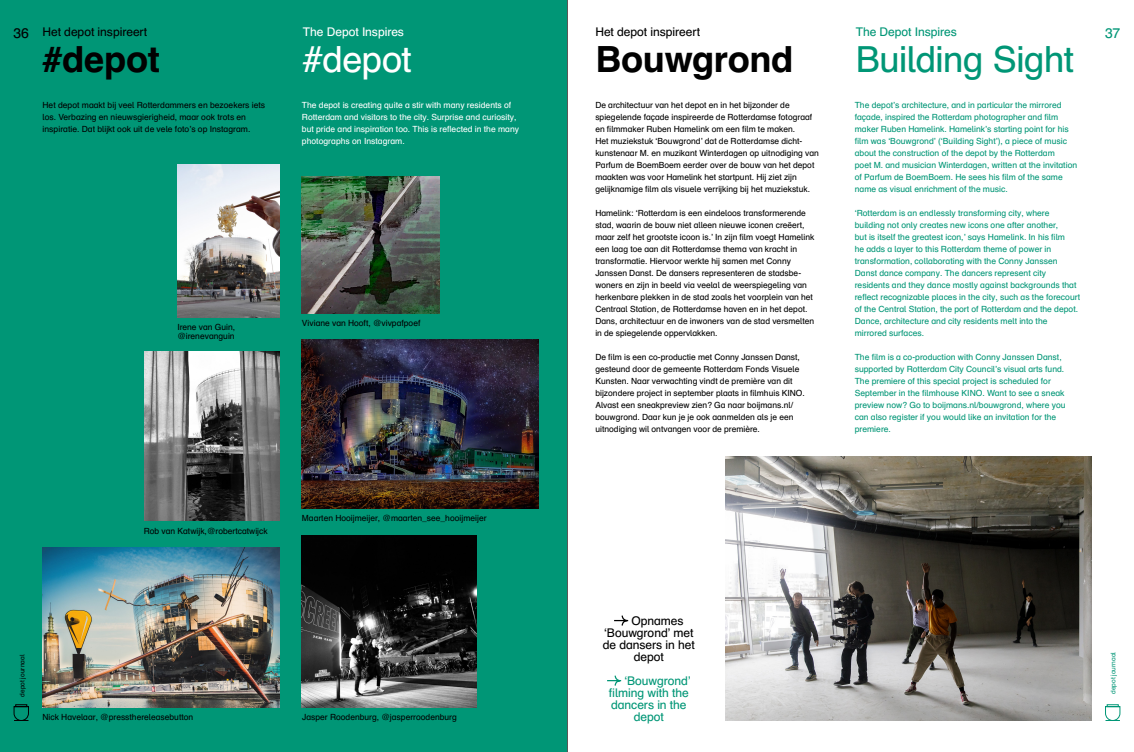
<style>
.page{position:relative;width:1134px;height:752px;background:#fff}
.page>*{position:absolute;margin:0;border:0;box-sizing:border-box;transform-origin:0 0}
.DE{font:700 36px "Schulbuch Nord";letter-spacing:-.01em;color:#010101}
.DE-2{font:36px "Schulbuch Nord";letter-spacing:-.015em;color:#009676}
.DE-3{font:36px "Schulbuch Nord";letter-spacing:-.01em;color:#fff}
.t1{font:14px "Schulbuch Nord";color:#009676}
.t2{font:14px "Schulbuch Nord";color:#010101}
.DE-4{font:12px "Schulbuch Nord";letter-spacing:-.005em;color:#010101}
.DE-5{font:12px "Schulbuch Nord";letter-spacing:-.005em;color:#009676}
.DE-6{font:12px "Schulbuch Nord";letter-spacing:-.005em;color:#fff}
.t3{font:8.5px/12px "Schulbuch Nord";color:#010101}
.t4{font:8.5px/12px "Schulbuch Nord";color:#009676}
.t5{font:8.5px/12px "Schulbuch Nord";color:#fff}
.t6{font:6.5px "Schulbuch Nord";color:#009676}
.t7{font:6.5px "Schulbuch Nord";color:#010101}
</style>
<div class="page">
<hr style="left:567px;top:0;width:1px;height:751px;background:#231f20">
<div style="left:0;top:0;width:567px;height:751px;background:#009676"></div>
<img style="left:43px;top:547px;width:236px;height:160px">
<img style="left:177px;top:164px;width:102px;height:153px">
<img style="left:302px;top:535px;width:175px;height:172px">
<img style="left:302px;top:176px;width:137px;height:137px">
<img style="left:302px;top:339px;width:237px;height:169px">
<img style="left:144px;top:351px;width:135px;height:169px">
<img style="left:725px;top:456px;width:366px;height:264px">
<svg style="left:614px;top:615px;width:15px;height:11px"></svg>
<svg style="left:607px;top:675px;width:15px;height:11px"></svg>
<svg style="left:1105px;top:704px;width:15px;height:16px"></svg>
<svg style="left:13px;top:704px;width:16px;height:16px"></svg>
<p class="t2" style="left:13px;top:24px;width:17px">36</p>
<p class="DE-4" style="left:43px;top:24px;width:106px">Het depot inspireert</p>
<p class="DE" style="left:43px;top:36px;width:119px">#depot</p>
<p class="DE-6" style="left:303px;top:24px;width:103px">The Depot Inspires</p>
<p class="DE-5" style="left:856px;top:24px;width:103px">The Depot Inspires</p>
<p class="DE-4" style="left:595px;top:24px;width:106px">Het depot inspireert</p>
<p class="DE" style="left:595px;top:36px;width:200px">Bouwgrond</p>
<p class="DE-3" style="left:303px;top:36px;width:111px">#depot</p>
<p class="DE-2" style="left:856px;top:36px;width:220px">Building Sight</p>
<p class="t5" style="left:302px;top:99px;width:219px">The depot is creating quite a stir with many residents of Rotterdam and visitors to the city. Surprise and curiosity, but pride and inspiration too. This is reflected in the many photographs on Instagram.</p>
<p class="t4" style="left:855px;top:99px;width:224px">The depot’s architecture, and in particular the mirrored façade, inspired the Rotterdam photographer and film maker Ruben Hamelink. Hamelink’s starting point for his film was ‘Bouwgrond’ (‘Building Sight’), a piece of music about the construction of the depot by the Rotterdam<br>poet M. and musician Winterdagen, written at the invitation of Parfum de BoemBoem. He sees his film of the same name as visual enrichment of the music.</p>
<p class="t4" style="left:855px;top:207px;width:227px">‘Rotterdam is an endlessly transforming city, where building not only creates new icons one after another,<br>but is itself the greatest icon,’ says Hamelink. In his film<br>he adds a layer to this Rotterdam theme of power in transformation, collaborating with the Conny Janssen Danst dance company. The dancers represent city residents and they dance mostly against backgrounds that reflect recognizable places in the city, such as the forecourt of the Central Station, the port of Rotterdam and the depot.<br>Dance, architecture and city residents melt into the mirrored surfaces.</p>
<p class="t4" style="left:855px;top:351px;width:211px">The film is a co-production with Conny Janssen Danst, supported by Rotterdam City Council’s visual arts fund.</p>
<p class="t4" style="left:855px;top:375px;width:212px">The premiere of this special project is scheduled for September in the filmhouse KINO. Want to see a sneak preview now? Go to boijmans.nl/bouwgrond, where you can also register if you would like an invitation for the premiere.</p>
<p class="t3" style="left:43px;top:99px;width:224px">Het depot maakt bij veel Rotterdammers en bezoekers iets los. Verbazing en nieuwsgierigheid, maar ook trots en inspiratie. Dat blijkt ook uit de vele foto’s op Instagram.</p>
<p class="t3" style="left:595px;top:99px;width:225px">De architectuur van het depot en in het bijzonder de spiegelende façade inspireerde de Rotterdamse fotograaf en filmmaker Ruben Hamelink om een film te maken.<br>Het muziekstuk ‘Bouwgrond’ dat de Rotterdamse dicht&shy;kunstenaar M. en muzikant Winterdagen op uitnodiging van Parfum de BoemBoem eerder over de bouw van het depot maakten was voor Hamelink het startpunt. Hij ziet zijn gelijknamige film als visuele verrijking bij het muziekstuk.</p>
<p class="t3" style="left:595px;top:207px;width:220px">Hamelink: ‘Rotterdam is een eindeloos transformerende stad, waarin de bouw niet alleen nieuwe iconen creëert, maar zelf het grootste icoon is.’ In zijn film voegt Hamelink een laag toe aan dit Rotterdamse thema van kracht in transformatie. Hiervoor werkte hij samen met Conny Janssen Danst. De dansers representeren de stadsbe&shy;woners en zijn in beeld via veelal de weerspiegeling van herkenbare plekken in de stad zoals het voorplein van het Centraal Station, de Rotterdamse haven en in het depot.<br>Dans, architectuur en de inwoners van de stad versmelten in de spiegelende oppervlakken.</p>
<p class="t3" style="left:595px;top:351px;width:211px">De film is een co-productie met Conny Janssen Danst, gesteund door de gemeente Rotterdam Fonds Visuele Kunsten. Naar verwachting vindt de première van dit bijzondere project in september plaats in filmhuis KINO.<br>Alvast een sneakpreview zien? Ga naar boijmans.nl/ bouwgrond. Daar kun je je ook aanmelden als je een uitnodiging wil ontvangen voor de première.</p>
<p class="t3" style="left:302px;top:317px;width:120px">Viviane van Hooft, @vivpafpoef</p>
<p class="t3" style="left:177px;top:320px;width:59px">Irene van Guin,</p>
<p class="t3" style="left:177px;top:329px;width:59px">@irenevanguin</p>
<h2 class="t1" style="left:1105px;top:24px;width:17px">37</h2>
<p class="t3" style="left:144px;top:524px;width:126px">Rob van Katwijk,@robertcatwijck</p>
<p class="t3" style="left:302px;top:511px;width:186px">Maarten Hooijmeijer, @maarten_see_hooijmeijer</p>
<p class="t7" style="left:18px;top:696px;width:43px;rotate:-90deg">depot journaal</p>
<p class="t3" style="left:43px;top:710px;width:152px">Nick Havelaar, @pressthereleasebutton</p>
<p class="t3" style="left:302px;top:710px;width:156px">Jasper Roodenburg, @jasperroodenburg</p>
<p class="DE-4" style="left:631px;top:612px;width:54px">Opnames</p>
<p class="DE-4" style="left:604px;top:624px;width:91px">‘Bouwgrond’ met</p>
<p class="DE-4" style="left:603px;top:636px;width:93px">de dansers in het</p>
<p class="DE-4" style="left:634px;top:648px;width:32px">depot</p>
<p class="DE-5" style="left:624px;top:672px;width:68px">‘Bouwgrond’</p>
<p class="DE-5" style="left:609px;top:684px;width:81px">filming with the</p>
<p class="DE-5" style="left:611px;top:696px;width:77px">dancers in the</p>
<p class="DE-5" style="left:634px;top:708px;width:32px">depot</p>
<p class="t6" style="left:1109px;top:693px;width:43px;rotate:-90deg">depot journaal</p>
</div>
